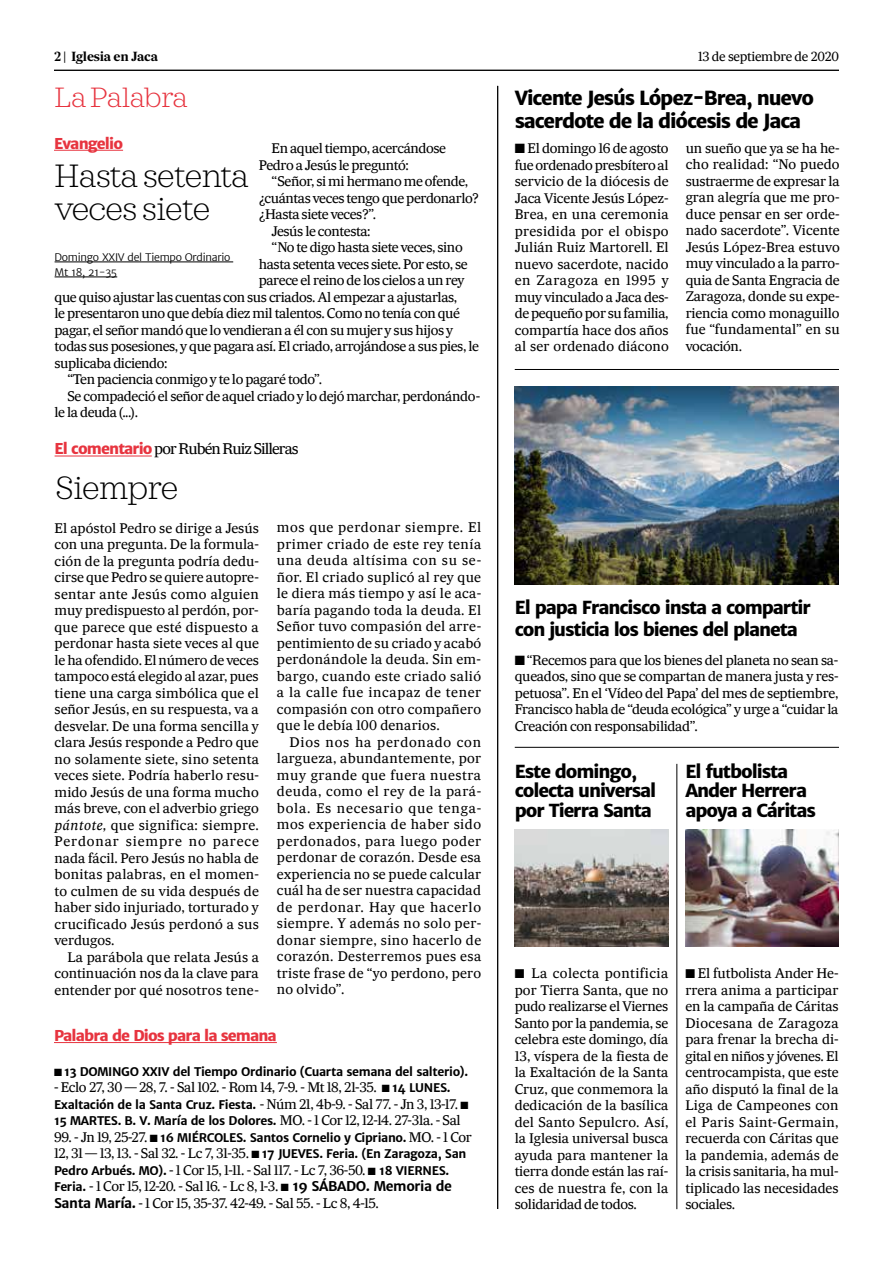
<style>
.page{position:relative;width:893px;height:1263px;background:#fff}
.page>*{position:absolute;margin:0;border:0;box-sizing:border-box;transform-origin:0 0}
.t1{font:200 33px/33px "Sagona";letter-spacing:-.025em;color:#000}
.t2{font:200 28.5px "Sagona";letter-spacing:-.025em;color:#e7343f}
.t3{font:800 19.5px/22.5px "Merriweather Sans";letter-spacing:-.06em;color:#000}
.t4{font:800 18px/19.5px "Merriweather Sans";letter-spacing:-.06em;color:#000}
.t5{font:800 15px "Merriweather Sans";letter-spacing:-.06em;color:#e7343f}
.t6{font:15px "Sueca Tx";letter-spacing:-.06em;color:#000}
.t7{font:13.5px/16.5px "Sueca Tx";letter-spacing:-.03em;color:#000;text-align:justify}
.t8{font:12.75px "Sueca Tx";letter-spacing:-.02em;color:#000}
.t9{font:700 12.75px "Sueca Tx";letter-spacing:-.02em;color:#000}
.t10{font:700 12px/16.5px "Merriweather Sans";letter-spacing:-.03em;color:#000}
.t11{font:300 10.5px/15px "Merriweather Sans";letter-spacing:-.025em;color:#000}
.s1{font-family:"Merriweather Sans";font-weight:800;color:#e7343f}
.s2{font-style:italic}
.s3{font-family:"Merriweather Sans";font-weight:700;font-size:12px}
.s4{font-family:"Sueca Tx";font-weight:400;font-size:13.5px}
.s5{font-family:"Merriweather Sans";font-weight:700}
</style>
<div class="page">
<hr style="left:54px;top:70px;width:785px;height:1px;background:#000">
<hr style="left:55px;top:456px;width:97px;height:1px;background:#e7343f">
<hr style="left:54px;top:1042px;width:223px;height:1px;background:#e7343f">
<hr style="left:55px;top:262px;width:178px;height:1px;background:#000">
<hr style="left:55px;top:277px;width:62px;height:1px;background:#000">
<hr style="left:54px;top:150px;width:69px;height:1px;background:#e7343f">
<hr style="left:497px;top:86px;width:1px;height:1123px;background:#000">
<hr style="left:515px;top:369px;width:324px;height:1px;background:#000">
<hr style="left:515px;top:747px;width:324px;height:1px;background:#000">
<hr style="left:677px;top:764px;width:1px;height:445px;background:#000">
<img style="left:515px;top:829px;width:153px;height:117px">
<img style="left:685px;top:829px;width:154px;height:117px">
<img style="left:515px;top:387px;width:324px;height:197px">
<p class="t9" style="left:54px;top:49px;width:105px">2 | Iglesia en Jaca</p>
<p class="t8" style="left:698px;top:49px;width:142px">13 de septiembre de 2020</p>
<h2 class="t2" style="left:55px;top:80px;width:135px">La Palabra</h2>
<p class="t5" style="left:54px;top:133px;width:71px">Evangelio</p>
<p class="t7" style="left:259px;top:140px;width:189px;text-indent:13px">En aquel tiempo, acercándose<br>Pedro a Jesús le preguntó:</p>
<p class="t7" style="left:272px;top:173px;width:198px">“Señor, si mi hermano me ofende,</p>
<p class="t7" style="left:259px;top:189px;width:221px">¿cuántas veces tengo que perdonarlo?</p>
<p class="t7" style="left:259px;top:206px;width:119px">¿Hasta siete veces?".</p>
<p class="t7" style="left:272px;top:222px;width:101px">Jesús le contesta:</p>
<p class="t7" style="left:272px;top:239px;width:193px">“No te digo hasta siete veces, sino</p>
<p class="t7" style="left:259px;top:255px;width:211px">hasta setenta veces siete. Por esto, se</p>
<p class="t7" style="left:259px;top:272px;width:207px">parece el reino de los cielos a un rey</p>
<p class="t7" style="left:55px;top:288px;width:404px">que quiso ajustar las cuentas con sus criados. Al empezar a ajustarlas,</p>
<p class="t7" style="left:55px;top:305px;width:407px">le presentaron uno que debía diez mil talentos. Como no tenía con qué</p>
<p class="t7" style="left:55px;top:321px;width:400px">pagar, el señor mandó que lo vendieran a él con su mujer y sus hijos y</p>
<p class="t7" style="left:55px;top:338px;width:426px">todas sus posesiones, y que pagara así. El criado, arrojándose a sus pies, le</p>
<p class="t7" style="left:55px;top:354px;width:114px">suplicaba diciendo:</p>
<p class="t7" style="left:67px;top:371px;width:256px">“Ten paciencia conmigo y te lo pagaré todo”.</p>
<p class="t7" style="left:67px;top:387px;width:414px">Se compadeció el señor de aquel criado y lo dejó marchar, perdonándo-</p>
<p class="t7" style="left:55px;top:404px;width:85px">le la deuda (...).</p>
<h1 class="t1" style="left:55px;top:160px;width:196px">Hasta setenta veces siete</h1>
<p class="t11" style="left:55px;top:249px;width:177px">Domingo XXIV del Tiempo Ordinario<br>Mt 18, 21-35</p>
<p class="t6" style="left:55px;top:440px;width:246px"><span class="s1">El comentario</span> por Rubén Ruiz Silleras</p>
<h1 class="t1" style="left:55px;top:472px;width:125px">Siempre</h1>
<p class="t7" style="left:55px;top:519px;width:206px">El apóstol Pedro se dirige a Jesús con una pregunta. De la formula&shy;ción de la pregunta podría dedu&shy;cirse que Pedro se quiere autopre&shy;sentar ante Jesús como alguien muy predispuesto al perdón, por&shy;que parece que esté dispuesto a perdonar hasta siete veces al que le ha ofendido. El número de veces tampoco está elegido al azar, pues tiene una carga simbólica que el señor Jesús, en su respuesta, va a desvelar. De una forma sencilla y clara Jesús responde a Pedro que no solamente siete, sino setenta veces siete. Podría haberlo resu&shy;mido Jesús de una forma mucho más breve, con el adverbio griego <span class="s2">pántote,</span> que significa: siempre.<br>Perdonar siempre no parece nada fácil. Pero Jesús no habla de bonitas palabras, en el momen&shy;to culmen de su vida después de haber sido injuriado, torturado y crucificado Jesús perdonó a sus verdugos.</p>
<p class="t7" style="left:55px;top:948px;width:206px;text-indent:13px">La parábola que relata Jesús a continuación nos da la clave para entender por qué nosotros tene-</p>
<p class="t7" style="left:277px;top:519px;width:206px">mos que perdonar siempre. El primer criado de este rey tenía una deuda altísima con su se&shy;ñor. El criado suplicó al rey que le diera más tiempo y así le aca&shy;baría pagando toda la deuda. El Señor tuvo compasión del arre&shy;pentimiento de su criado y acabó perdonándole la deuda. Sin em&shy;bargo, cuando este criado salió a la calle fue incapaz de tener compasión con otro compañero que le debía 100 denarios.</p>
<p class="t7" style="left:277px;top:734px;width:206px;text-indent:13px">Dios nos ha perdonado con largueza, abundantemente, por muy grande que fuera nuestra deuda, como el rey de la pará&shy;bola. Es necesario que tenga&shy;mos experiencia de haber sido perdonados, para luego poder perdonar de corazón. Desde esa experiencia no se puede calcular cuál ha de ser nuestra capacidad de perdonar. Hay que hacerlo siempre. Y además no solo per&shy;donar siempre, sino hacerlo de corazón. Desterremos pues esa triste frase de “yo perdono, pero no olvido”.</p>
<p class="t5" style="left:54px;top:1026px;width:224px">Palabra de Dios para la semana</p>
<p class="t10" style="left:54px;top:1063px;width:416px">■ 13 DOMINGO XXIV del Tiempo Ordinario (Cuarta semana del salterio).</p>
<p class="t7" style="left:54px;top:1079px;width:398px">- Eclo 27, 30 — 28, 7. - Sal 102. - Rom 14, 7-9. - Mt 18, 21-35. ■ <span class="s3">14 LUNES.</span></p>
<p class="t10" style="left:54px;top:1096px;width:416px">Exaltación de la Santa Cruz. Fiesta. <span class="s4">- Núm 21, 4b-9. - Sal 77. - Jn 3, 13-17.</span> ■<br>15 MARTES. B. V. María de los Dolores. <span class="s4">MO. - 1 Cor 12, 12-14. 27-31a. - Sal</span></p>
<p class="t10" style="left:54px;top:1129px;width:419px"><span class="s4">99. - Jn 19, 25-27.</span> ■ 16 MIÉRCOLES. Santos Cornelio y Cipriano. <span class="s4">MO. - 1 Cor</span></p>
<p class="t7" style="left:54px;top:1145px;width:414px;text-align:left">12, 31 — 13, 13. - Sal 32. - Lc 7, 31-35. ■ <span class="s3">17 JUEVES. Feria. (En Zaragoza, San Pedro Arbués. MO).</span> - 1 Cor 15, 1-11. - Sal 117. - Lc 7, 36-50. ■ <span class="s3">18 VIERNES.<br>Feria.</span> - 1 Cor 15, 12-20. - Sal 16. - Lc 8, 1-3. ■ <span class="s5">19 SÁBADO. Memoria de Santa María.</span> - 1 Cor 15, 35-37. 42-49. - Sal 55. - Lc 8, 4-15.</p>
<h3 class="t3" style="left:515px;top:87px;width:301px">Vicente Jesús López-Brea, nuevo sacerdote de la diócesis de Jaca</h3>
<p class="t7" style="left:515px;top:140px;width:156px">■ El domingo 16 de agosto fue ordenado presbítero al servicio de la diócesis de Jaca Vicente Jesús López-Brea, en una ceremonia presidida por el obispo Julián Ruiz Martorell. El nuevo sacerdote, nacido en Zaragoza en 1995 y muy vinculado a Jaca des&shy;de pequeño por su familia, compartía hace dos años al ser ordenado diácono</p>
<p class="t7" style="left:686px;top:140px;width:156px">un sueño que ya se ha he&shy;cho realidad: “No puedo sustraerme de expresar la gran alegría que me pro&shy;duce pensar en ser orde&shy;nado sacerdote”. Vicente Jesús López-Brea estuvo muy vinculado a la parro&shy;quia de Santa Engracia de Zaragoza, donde su expe&shy;riencia como monaguillo fue “fundamental" en su vocación.</p>
<h3 class="t4" style="left:515px;top:597px;width:298px;line-height:21.6px">El papa Francisco insta a compartir con justicia los bienes del planeta</h3>
<p class="t7" style="left:515px;top:651px;width:325px">■ “Recemos para que los bienes del planeta no sean sa&shy;queados, sino que se compartan de manera justa y res&shy;petuosa”. En el ‘Vídeo del Papa’ del mes de septiembre, Francisco habla de “deuda ecológica” y urge a “cuidar la Creación con responsabilidad”.</p>
<h3 class="t4" style="left:515px;top:761px;width:143px">Este domingo, colecta universal por Tierra Santa</h3>
<h3 class="t4" style="left:685px;top:761px;width:132px">El futbolista<br>Ander Herrera apoya a Cáritas</h3>
<p class="t7" style="left:515px;top:965px;width:155px">■ La colecta pontificia por Tierra Santa, que no pudo realizarse el Viernes Santo por la pandemia, se celebra este domingo, día 13, víspera de la fiesta de la Exaltación de la Santa Cruz, que conmemora la dedicación de la basílica del Santo Sepulcro. Así, la Iglesia universal busca ayuda para mantener la tierra donde están las raí&shy;ces de nuestra fe, con la solidaridad de todos.</p>
<p class="t7" style="left:685px;top:965px;width:155px">■ El futbolista Ander He&shy;rrera anima a participar en la campaña de Cáritas Diocesana de Zaragoza para frenar la brecha di&shy;gital en niños y jóvenes. El centrocampista, que este año disputó la final de la Liga de Campeones con el Paris Saint-Germain, recuerda con Cáritas que la pandemia, además de la crisis sanitaria, ha mul&shy;tiplicado las necesidades sociales.</p>
</div>
